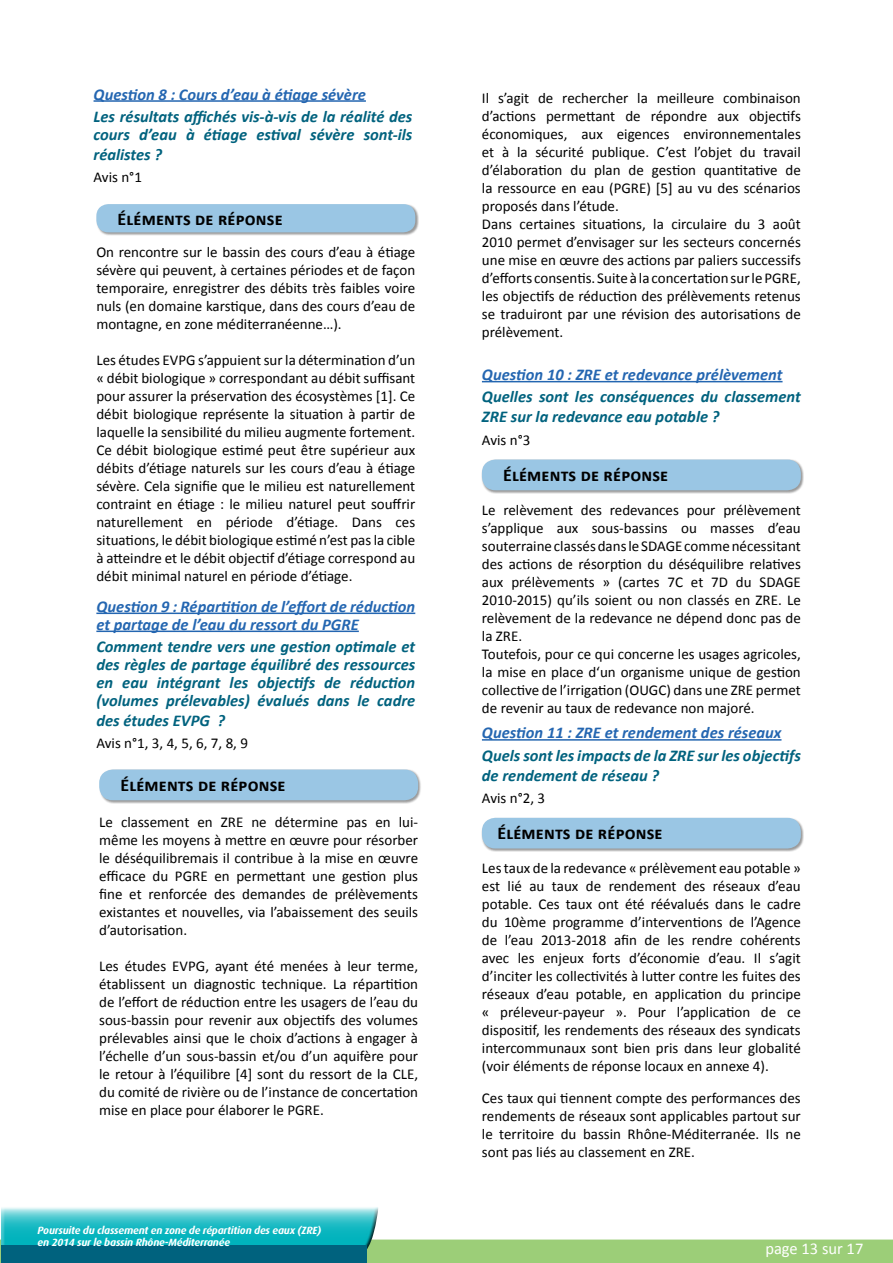
<style>
.page{position:relative;width:893px;height:1263px;background:#fff}
.page>*{position:absolute;margin:0;border:0;box-sizing:border-box;transform-origin:0 0}
.t1{font:700 18px "Calibri";letter-spacing:.01em;color:#000}
.t2{font:italic 700 16.5px/18px "Calibri";color:#00627e}
.t3{font:italic 700 16.5px/18px "Calibri";color:#2466b1}
.t4{font:16.5px "Calibri";color:#fff}
.t5{font:15px/18px "Calibri";color:#000;text-align:justify}
.t6{font:italic 700 10.5px/12.6px "Dax OT";letter-spacing:-.02em;color:#fff}
</style>
<div class="page">
<svg style="left:96px;top:204px;width:323px;height:32px"></svg>
<div style="left:96px;top:204px;width:319px;height:28px;background:#9ac6e4;border-radius:12px"></div>
<hr style="left:94px;top:100px;width:272px;height:2px;background:#2466b1">
<svg style="left:99px;top:769px;width:322px;height:35px"></svg>
<div style="left:99px;top:769px;width:319px;height:31px;background:#9ac6e4;border-radius:14px"></div>
<hr style="left:96px;top:612px;width:319px;height:2px;background:#2466b1">
<hr style="left:96px;top:630px;width:263px;height:2px;background:#2466b1">
<hr style="left:482px;top:381px;width:300px;height:1px;background:#2466b1">
<svg style="left:481px;top:459px;width:323px;height:35px"></svg>
<div style="left:482px;top:460px;width:319px;height:30px;background:#9ac6e4;border-radius:14px"></div>
<hr style="left:482px;top:739px;width:299px;height:2px;background:#2466b1">
<svg style="left:481px;top:817px;width:323px;height:35px"></svg>
<div style="left:482px;top:818px;width:319px;height:30px;background:#9ac6e4;border-radius:14px"></div>
<div style="left:0;top:1239px;width:893px;height:24px;background:#9cce78"></div>
<div style="left:0;top:1205px;width:380px;height:54px;background:#000;opacity:.75"></div>
<div style="left:1px;top:1246px;width:366px;height:17px;background:#00627e"></div>
<p class="t3" style="left:94px;top:85px;width:274px">Question 8 : Cours d’eau à étiage sévère</p>
<p class="t2" style="left:94px;top:107px;width:320px">Les résultats affichés vis-à-vis de la réalité des cours d’eau à étiage estival sévère sont-ils</p>
<p class="t2" style="left:94px;top:145px;width:70px">réalistes ?</p>
<p class="t5" style="left:94px;top:168px;width:50px">Avis n°1</p>
<p class="t1" style="left:118px;top:207px;width:167px">Éléments de réponse</p>
<p class="t5" style="left:96px;top:243px;width:320px">On rencontre sur le bassin des cours d’eau à étiage sévère qui peuvent, à certaines périodes et de façon temporaire, enregistrer des débits très faibles voire nuls (en domaine karstique, dans des cours d’eau de montagne, en zone méditerranéenne…).</p>
<p class="t5" style="left:96px;top:351px;width:320px">Les études EVPG s’appuient sur la détermination d’un « débit biologique » correspondant au débit suffisant pour assurer la préservation des écosystèmes [1]. Ce débit biologique représente la situation à partir de laquelle la sensibilité du milieu augmente fortement.<br>Ce débit biologique estimé peut être supérieur aux débits d’étiage naturels sur les cours d’eau à étiage sévère. Cela signifie que le milieu est naturellement contraint en étiage : le milieu naturel peut souffrir naturellement en période d’étiage. Dans ces situations, le débit biologique estimé n’est pas la cible à atteindre et le débit objectif d’étiage correspond au débit minimal naturel en période d’étiage.</p>
<p class="t3" style="left:96px;top:597px;width:320px">Question 9 : Répartition de l’effort de réduction et partage de l’eau du ressort du PGRE</p>
<p class="t2" style="left:96px;top:638px;width:320px;text-align:justify">Comment tendre vers une gestion optimale et des règles de partage équilibré des ressources en eau intégrant les objectifs de réduction (volumes prélevables) évalués dans le cadre</p>
<p class="t2" style="left:96px;top:711px;width:130px">des études EVPG ?</p>
<p class="t5" style="left:96px;top:734px;width:153px">Avis n°1, 3, 4, 5, 6, 7, 8, 9</p>
<p class="t1" style="left:120px;top:774px;width:167px">Éléments de réponse</p>
<p class="t5" style="left:99px;top:813px;width:320px">Le classement en ZRE ne détermine pas en lui&shy;même les moyens à mettre en œuvre pour résorber le déséquilibremais il contribue à la mise en œuvre efficace du PGRE en permettant une gestion plus fine et renforcée des demandes de prélèvements existantes et nouvelles, via l’abaissement des seuils d’autorisation.</p>
<p class="t5" style="left:99px;top:957px;width:320px">Les études EVPG, ayant été menées à leur terme, établissent un diagnostic technique. La répartition de l’effort de réduction entre les usagers de l’eau du sous-bassin pour revenir aux objectifs des volumes prélevables ainsi que le choix d’actions à engager à l’échelle d’un sous-bassin et/ou d’un aquifère pour le retour à l’équilibre [4] sont du ressort de la CLE, du comité de rivière ou de l’instance de concertation mise en place pour élaborer le PGRE.</p>
<p class="t6" style="left:38px;top:1224px;width:285px">Poursuite du classement en zone de répartition des eaux (ZRE) en 2014 sur le bassin Rhône-Méditerranée</p>
<p class="t5" style="left:482px;top:89px;width:320px;text-align:left">Il s’agit de rechercher la meilleure combinaison d’actions permettant de répondre aux objectifs économiques, aux eigences environnementales et à la sécurité publique. C’est l’objet du travail d’élaboration du plan de gestion quantitative de la ressource en eau (PGRE) [5] au vu des scénarios proposés dans l’étude.<br>Dans certaines situations, la circulaire du 3 août 2010 permet d’envisager sur les secteurs concernés une mise en œuvre des actions par paliers successifs d’efforts consentis. Suite à la concertation sur le PGRE, les objectifs de réduction des prélèvements retenus se traduiront par une révision des autorisations de prélèvement.</p>
<p class="t3" style="left:482px;top:366px;width:302px">Question 10 : ZRE et redevance prélèvement</p>
<p class="t2" style="left:482px;top:387px;width:320px;line-height:19.8px">Quelles sont les conséquences du classement<br>ZRE sur la redevance eau potable ?</p>
<p class="t5" style="left:482px;top:431px;width:50px">Avis n°3</p>
<p class="t1" style="left:503px;top:464px;width:167px">Éléments de réponse</p>
<p class="t5" style="left:482px;top:501px;width:320px;text-align:left">Le relèvement des redevances pour prélèvement s’applique aux sous-bassins ou masses d’eau souterraine classés dans le SDAGE comme nécessitant des actions de résorption du déséquilibre relatives aux prélèvements » (cartes 7C et 7D du SDAGE 2010-2015) qu’ils soient ou non classés en ZRE. Le relèvement de la redevance ne dépend donc pas de la ZRE.<br>Toutefois, pour ce qui concerne les usages agricoles, la mise en place d‘un organisme unique de gestion collective de l’irrigation (OUGC) dans une ZRE permet de revenir au taux de redevance non majoré.</p>
<p class="t3" style="left:482px;top:724px;width:301px">Question 11 : ZRE et rendement des réseaux</p>
<p class="t2" style="left:482px;top:745px;width:320px;line-height:19.8px">Quels sont les impacts de la ZRE sur les objectifs de rendement de réseau ?</p>
<p class="t5" style="left:482px;top:789px;width:65px">Avis n°2, 3</p>
<p class="t1" style="left:497px;top:822px;width:167px">Éléments de réponse</p>
<p class="t5" style="left:482px;top:859px;width:320px">Les taux de la redevance « prélèvement eau potable » est lié au taux de rendement des réseaux d’eau potable. Ces taux ont été réévalués dans le cadre du 10ème programme d’interventions de l’Agence de l’eau 2013-2018 afin de les rendre cohérents avec les enjeux forts d’économie d’eau. Il s’agit d’inciter les collectivités à lutter contre les fuites des réseaux d’eau potable, en application du principe « préleveur-payeur ». Pour l’application de ce dispositif, les rendements des réseaux des syndicats intercommunaux sont bien pris dans leur globalité (voir éléments de réponse locaux en annexe 4).</p>
<p class="t5" style="left:482px;top:1088px;width:320px">Ces taux qui tiennent compte des performances des rendements de réseaux sont applicables partout sur le territoire du bassin Rhône-Méditerranée. Ils ne sont pas liés au classement en ZRE.</p>
<p class="t4" style="left:765px;top:1238px;width:99px">page 13 sur 17</p>
</div>
